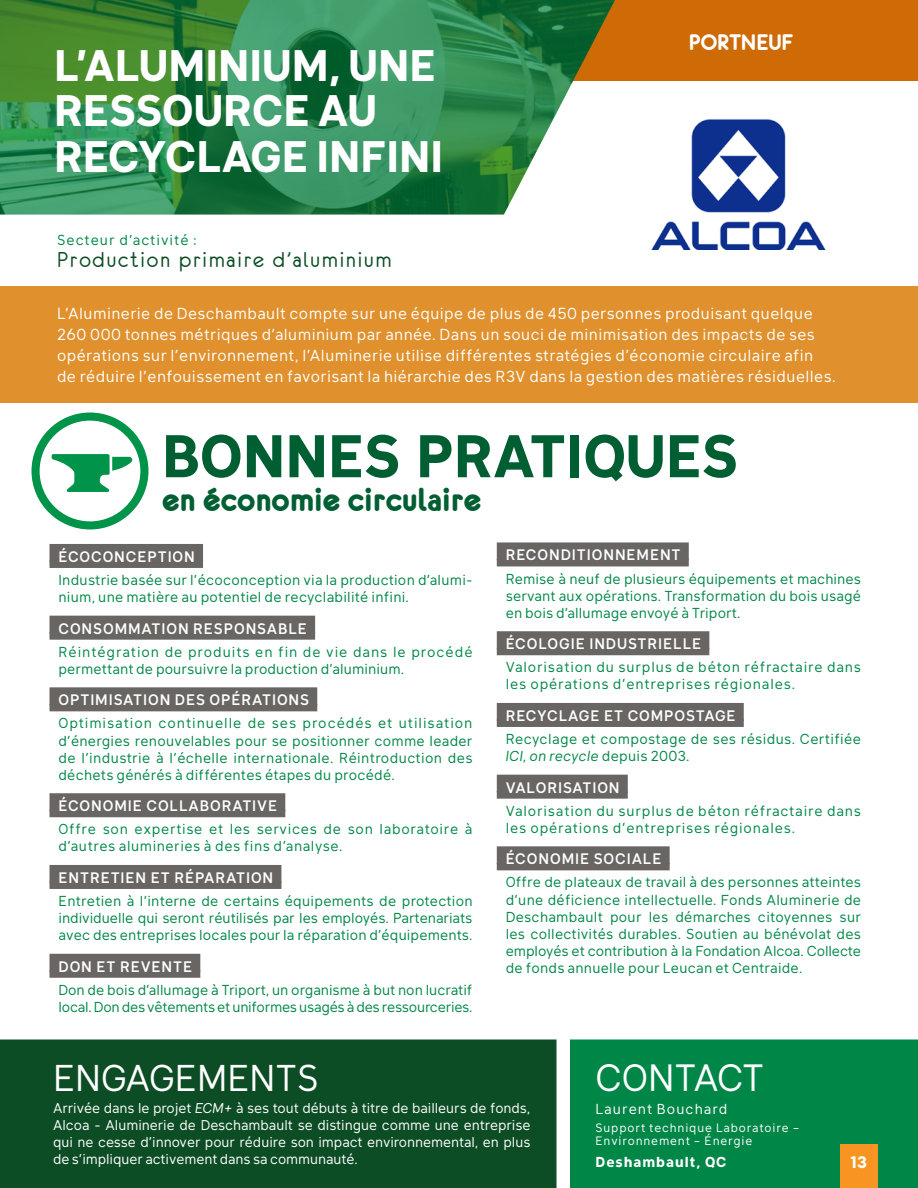
<style>
.page{position:relative;width:918px;height:1188px;background:#fff}
.page>*{position:absolute;margin:0;border:0;box-sizing:border-box;transform-origin:0 0}
.Bonnes_pratiques{font:700 59.25px "Klima";color:#005e33}
.Titre-blanc{font:700 43.5px/45.8px "Klima";color:#fff}
.Titre_bas-de-page_2{font:37.5px "Klima";letter-spacing:-.02em;color:#fff}
.Titre_bas-de-page{font:36.75px "Klima";color:#fff}
.Bonnes_pratique_2{font:35.55px "Eurofurencebold";color:#005e33}
.Texte_liste{font:24px "Eurofurenceregular";letter-spacing:.075em;color:#0d4d26}
.Entreprise{font:24px "Eurofurencebold";color:#fff}
.t1{font:700 16.5px "Klima";color:#fff}
.Introduction{font:15.75px/21px "Klima";letter-spacing:.03em;color:#fff}
.Titre_liste_2{font:500 15px "Klima";letter-spacing:.06em;color:#fff}
.Texte_liste-2{font:14.25px/17.1px "Klima";letter-spacing:.02em;color:#008747;text-align:justify}
.Texte_liste-3{font:14.25px/17.1px "Klima";letter-spacing:.06em;color:#008747}
.Texte_liste-4{font:14.25px/17.1px "Klima";letter-spacing:-.015em;color:#008747}
.Texte_liste-5{font:14.25px/17.1px "Klima";letter-spacing:.05em;color:#008747}
.Texte_liste-6{font:14.25px "Klima";letter-spacing:.075em;color:#008747}
.Texte_bas-de-page_2{font:14.25px "Klima";letter-spacing:.075em;color:#fff}
.Texte_bas-de-page_2-2{font:700 14.25px "Klima";letter-spacing:.075em;color:#fff}
.Texte_bas-de-page{font:13.95px/16.8px "Klima";color:#fff;text-align:justify}
.Texte_bas-de-page_2-3{font:12px/13.5px "Klima";letter-spacing:.075em;color:#fff}
.s1{font-style:italic}
</style>
<div class="page">
<div style="left:1px;top:0;width:917px;height:81px;background:#cf6b07"></div>
<img style="left:0;top:0;width:615px;height:214px">
<div style="left:50px;top:544px;width:153px;height:18px;background:#686563"></div>
<div style="left:50px;top:560px;width:153px;height:8px;background:#686563"></div>
<div style="left:50px;top:616px;width:265px;height:18px;background:#686563"></div>
<div style="left:50px;top:632px;width:265px;height:8px;background:#686563"></div>
<div style="left:50px;top:687px;width:267px;height:18px;background:#686563"></div>
<div style="left:50px;top:704px;width:267px;height:7px;background:#686563"></div>
<div style="left:50px;top:793px;width:235px;height:18px;background:#686563"></div>
<div style="left:50px;top:810px;width:235px;height:7px;background:#686563"></div>
<div style="left:50px;top:865px;width:231px;height:18px;background:#686563"></div>
<div style="left:50px;top:881px;width:231px;height:8px;background:#686563"></div>
<div style="left:50px;top:954px;width:150px;height:18px;background:#686563"></div>
<div style="left:50px;top:970px;width:150px;height:8px;background:#686563"></div>
<div style="left:497px;top:542px;width:192px;height:18px;background:#686563"></div>
<div style="left:497px;top:559px;width:192px;height:7px;background:#686563"></div>
<div style="left:497px;top:631px;width:212px;height:18px;background:#686563"></div>
<div style="left:497px;top:648px;width:212px;height:7px;background:#686563"></div>
<div style="left:497px;top:703px;width:247px;height:18px;background:#686563"></div>
<div style="left:497px;top:719px;width:247px;height:8px;background:#686563"></div>
<div style="left:497px;top:775px;width:131px;height:18px;background:#686563"></div>
<div style="left:497px;top:791px;width:131px;height:8px;background:#686563"></div>
<div style="left:497px;top:846px;width:173px;height:18px;background:#686563"></div>
<div style="left:497px;top:863px;width:173px;height:7px;background:#686563"></div>
<div style="left:0;top:286px;width:918px;height:117px;background:#e0912e"></div>
<div style="left:0;top:1040px;width:557px;height:148px;background:#0d4d26"></div>
<div style="left:570px;top:1040px;width:348px;height:148px;background:#008747"></div>
<img style="left:651px;top:119px;width:174px;height:130px">
<div style="left:840px;top:1144px;width:38px;height:44px;background:#f79422"></div>
<svg style="left:32px;top:412px;width:116px;height:118px"></svg>
<p class="Titre-blanc" style="left:54px;top:37px;width:391px">L’ALUMINIUM, UNE<br>RESSOURCE AU<br>RECYCLAGE INFINI</p>
<p class="Texte_liste-6" style="left:57px;top:228px;width:141px">Secteur d’activité :</p>
<p class="Texte_liste" style="left:57px;top:248px;width:336px">Production primaire d’aluminium</p>
<p class="Entreprise" style="left:689px;top:30px;width:106px">PORTNEUF</p>
<p class="Introduction" style="left:57px;top:302px;width:780px">L’Aluminerie de Deschambault compte sur une équipe de plus de 450 personnes produisant quelque 260 000 tonnes métriques d’aluminium par année. Dans un souci de minimisation des impacts de ses opérations sur l’environnement, l’Aluminerie utilise différentes stratégies d’économie circulaire afin de réduire l’enfouissement en favorisant la hiérarchie des R3V dans la gestion des matières résiduelles.</p>
<p class="Bonnes_pratiques" style="left:162px;top:404px;width:577px">BONNES PRATIQUES</p>
<p class="Bonnes_pratique_2" style="left:162px;top:482px;width:321px">en économie circulaire</p>
<p class="Titre_liste_2" style="left:58px;top:544px;width:138px">ÉCOCONCEPTION</p>
<p class="Texte_liste-2" style="left:58px;top:570px;width:416px">Industrie basée sur l’écoconception via la production d’alumi&shy;nium, une matière au potentiel de recyclabilité infini.</p>
<p class="Titre_liste_2" style="left:58px;top:616px;width:250px">CONSOMMATION RESPONSABLE</p>
<p class="Texte_liste-2" style="left:58px;top:642px;width:416px">Réintégration de produits en fin de vie dans le procédé permettant de poursuivre la production d’aluminium.</p>
<p class="Titre_liste_2" style="left:58px;top:687px;width:252px">OPTIMISATION DES OPÉRATIONS</p>
<p class="Texte_liste-2" style="left:58px;top:713px;width:416px">Optimisation continuelle de ses procédés et utilisation d’énergies renouvelables pour se positionner comme leader de l’industrie à l’échelle internationale. Réintroduction des déchets générés à différentes étapes du procédé.</p>
<p class="Titre_liste_2" style="left:58px;top:793px;width:220px">ÉCONOMIE COLLABORATIVE</p>
<p class="Texte_liste-5" style="left:58px;top:819px;width:415px">Offre son expertise et les services de son laboratoire à d’autres alumineries à des fins d’analyse.</p>
<p class="Titre_liste_2" style="left:58px;top:865px;width:216px">ENTRETIEN ET RÉPARATION</p>
<p class="Texte_liste-2" style="left:58px;top:891px;width:416px">Entretien à l’interne de certains équipements de protection individuelle qui seront réutilisés par les employés. Partenariats avec des entreprises locales pour la réparation d’équipements.</p>
<p class="Titre_liste_2" style="left:58px;top:954px;width:135px">DON ET REVENTE</p>
<p class="Texte_liste-4" style="left:58px;top:980px;width:416px">Don de bois d’allumage à Triport, un organisme à but non lucratif local. Don des vêtements et uniformes usagés à des ressourceries.</p>
<p class="Titre_liste_2" style="left:506px;top:542px;width:176px">RECONDITIONNEMENT</p>
<p class="Texte_liste-2" style="left:506px;top:568px;width:357px">Remise à neuf de plusieurs équipements et machines servant aux opérations. Transformation du bois usagé en bois d’allumage envoyé à Triport.</p>
<p class="Titre_liste_2" style="left:506px;top:631px;width:197px">ÉCOLOGIE INDUSTRIELLE</p>
<p class="Texte_liste-3" style="left:506px;top:657px;width:357px">Valorisation du surplus de béton réfractaire dans les opérations d’entreprises régionales.</p>
<p class="Titre_liste_2" style="left:506px;top:703px;width:231px">RECYCLAGE ET COMPOSTAGE</p>
<p class="Texte_liste-2" style="left:506px;top:729px;width:357px">Recyclage et compostage de ses résidus. Certifiée<br><span class="s1">ICI, on recycle</span> depuis 2003.</p>
<p class="Titre_liste_2" style="left:506px;top:775px;width:115px">VALORISATION</p>
<p class="Texte_liste-3" style="left:506px;top:801px;width:357px">Valorisation du surplus de béton réfractaire dans les opérations d’entreprises régionales.</p>
<p class="Titre_liste_2" style="left:506px;top:846px;width:157px">ÉCONOMIE SOCIALE</p>
<p class="Texte_liste-2" style="left:506px;top:872px;width:357px">Offre de plateaux de travail à des personnes atteintes d’une déficience intellectuelle. Fonds Aluminerie de Deschambault pour les démarches citoyennes sur les collectivités durables. Soutien au bénévolat des employés et contribution à la Fondation Alcoa. Collecte de fonds annuelle pour Leucan et Centraide.</p>
<p class="Titre_bas-de-page" style="left:53px;top:1047px;width:267px">ENGAGEMENTS</p>
<p class="Texte_bas-de-page" style="left:53px;top:1098px;width:479px">Arrivée dans le projet <span class="s1">ECM+</span> à ses tout débuts à titre de bailleurs de fonds, Alcoa - Aluminerie de Deschambault se distingue comme une entreprise qui ne cesse d’innover pour réduire son impact environnemental, en plus de s’impliquer activement dans sa communauté.</p>
<p class="Titre_bas-de-page_2" style="left:596px;top:1046px;width:170px">CONTACT</p>
<p class="Texte_bas-de-page_2" style="left:596px;top:1097px;width:133px">Laurent Bouchard</p>
<p class="Texte_bas-de-page_2-3" style="left:596px;top:1119px;width:205px">Support technique Laboratoire –<br>Environnement – Énergie</p>
<p class="Texte_bas-de-page_2-2" style="left:596px;top:1149px;width:132px">Deshambault, QC</p>
<p class="t1" style="left:850px;top:1147px;width:18px">13</p>
</div>
